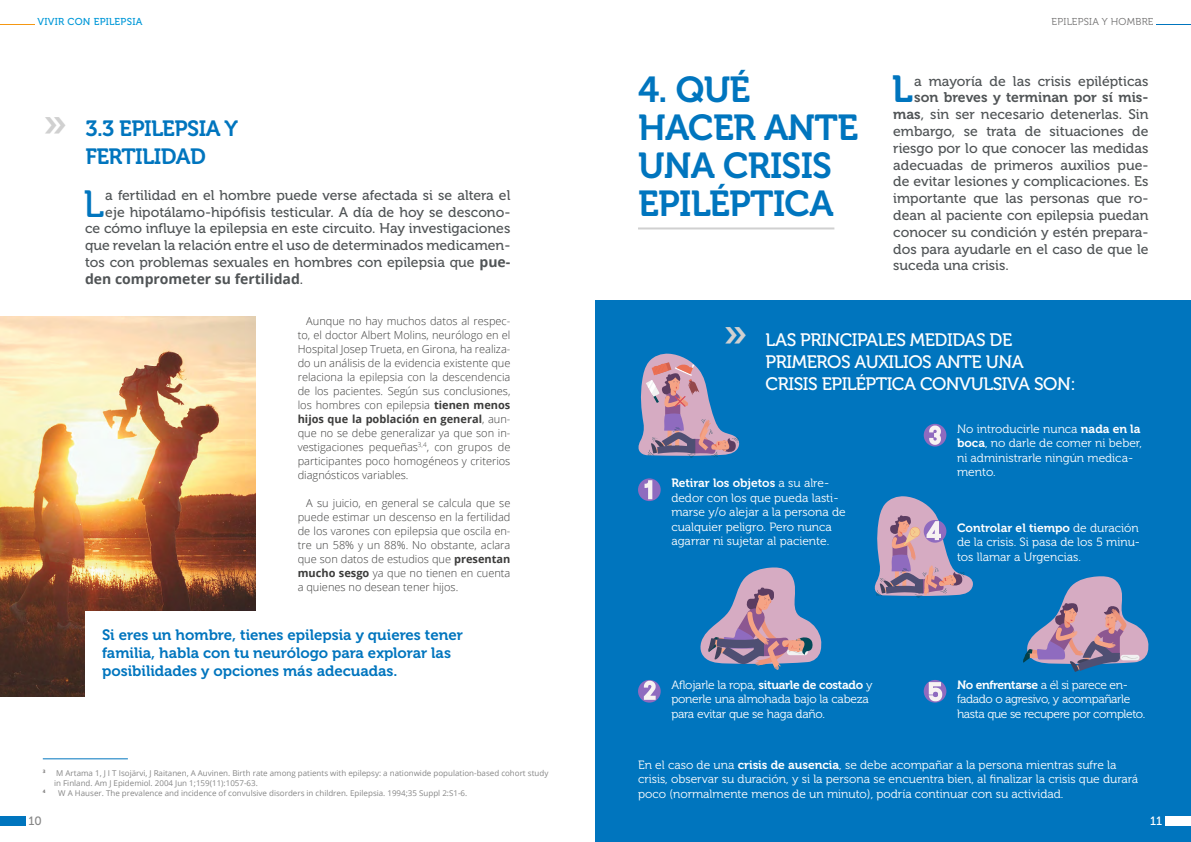
<style>
.page{position:relative;width:1191px;height:842px;background:#fff}
.page>*{position:absolute;margin:0;border:0;box-sizing:border-box;transform-origin:0 0}
.t1{font:40px "Museo 700";color:#d0d0d0}
.H3__cuerpo_destacado{font:37.8px "Museo 500";color:#0075be}
.H3__cuerpo_destacado-2{font:37.7px "Museo 700";color:#0075be}
.H1__título_capítulo{font:36px/38px "Museo 700";letter-spacing:-.02em;color:#0075be}
.t2{font:22px/28px "Museo 700";letter-spacing:-.025em;color:#0075be;text-align:center}
.t3{font:18px/22px "Museo 500";letter-spacing:-.025em;color:#fff}
.t4{font:15px/18px "Museo 700";color:#0075be}
.H3__cuerpo_destacado-3{font:14px "Museo 500";color:#505456}
.H3__cuerpo_destacado-4{font:14px "Museo 700";color:#505456}
.H3__cuerpo_destacado-5{font:700 14px "Open Sans";color:#505456}
.Listado{font:12px/14.4px "Museo 300";color:#fff}
.Listado-2{font:12px/14.4px "Museo 300";letter-spacing:-.02em;color:#fff}
.Listado-3{font:12px/14.4px "Museo 300";letter-spacing:-.03em;color:#fff}
.PAGINACIÓN{font:12px "Museo 500";color:#878787}
.PAGINACIÓN-2{font:12px "Museo 500";color:#fff}
.CUERPO{font:300 11px/14px "Open Sans";color:#3c3c3b;text-align:justify}
.CABECERA_GENERAL_IZQ{font:10px "Museo 500";letter-spacing:.025em;color:#0098d8}
.CABECERA_GENERAL_DER{font:10px "Museo 300";letter-spacing:.025em;color:#706f6f}
.t5{font:8px/9.6px "Open Sans";color:#878787}
.t6{font:700 4.7px "Open Sans";color:#706f6f}
.s1{font-size:40px;color:#d0d0d0}
.s2{font-family:"Open Sans";font-weight:700}
.s3{font-family:"Museo 500";font-weight:400}
.s4{font-weight:700}
.s5{font-family:"Museo 700"}
</style>
<div class="page">
<div style="left:595px;top:300px;width:596px;height:542px;background:#0075be"></div>
<img style="left:0;top:316px;width:255px;height:380px">
<div style="left:0;top:816px;width:26px;height:9px;background:#0075be"></div>
<hr style="left:0;top:25px;width:35px;height:1px;background:#f49712">
<div style="left:1165px;top:816px;width:26px;height:9px;background:#fff"></div>
<hr style="left:1156px;top:25px;width:35px;height:1px;background:#0075be">
<hr style="left:638px;top:227px;width:196px;height:2px;background:#d0d0d0">
<div style="left:85px;top:612px;width:406px;height:85px;background:#fff"></div>
<hr style="left:43px;top:758px;width:85px;height:1px;background:#0075be">
<svg style="left:1023px;top:576px;width:125px;height:96px"></svg>
<svg style="left:700px;top:567px;width:121px;height:103px"></svg>
<svg style="left:638px;top:478px;width:22px;height:23px"></svg>
<svg style="left:644px;top:480px;width:8px;height:19px"></svg>
<svg style="left:638px;top:680px;width:22px;height:23px"></svg>
<svg style="left:644px;top:680px;width:11px;height:20px"></svg>
<div style="left:923px;top:424px;width:23px;height:22px;background:#8f6bbf;border-radius:50%"></div>
<svg style="left:929px;top:425px;width:12px;height:20px"></svg>
<svg style="left:923px;top:680px;width:23px;height:23px"></svg>
<svg style="left:928px;top:682px;width:14px;height:19px"></svg>
<svg style="left:874px;top:496px;width:99px;height:102px"></svg>
<svg style="left:638px;top:353px;width:101px;height:105px"></svg>
<p class="CABECERA_GENERAL_IZQ" style="left:37px;top:16px;width:106px">VIVIR CON EPILEPSIA</p>
<p class="t2" style="left:43px;top:114px;width:197px"><span class="s1">»</span> 3.3 EPILEPSIA Y<br>FERTILIDAD</p>
<p class="H3__cuerpo_destacado" style="left:84px;top:183px;width:22px">L</p>
<p class="H3__cuerpo_destacado-3" style="left:105px;top:187px;width:407px">a fertilidad en el hombre puede verse afectada si se altera el</p>
<p class="H3__cuerpo_destacado-3" style="left:105px;top:204px;width:406px">eje hipotálamo-hipófisis testicular. A día de hoy se descono-</p>
<p class="H3__cuerpo_destacado-3" style="left:85px;top:221px;width:427px">ce cómo influye la epilepsia en este circuito. Hay investigaciones</p>
<p class="H3__cuerpo_destacado-3" style="left:85px;top:238px;width:427px">que revelan la relación entre el uso de determinados medicamen-</p>
<p class="H3__cuerpo_destacado-3" style="left:85px;top:254px;width:427px">tos con problemas sexuales en hombres con epilepsia que <span class="s2">pue-</span></p>
<p class="H3__cuerpo_destacado-5" style="left:85px;top:269px;width:220px">den comprometer su fertilidad<span class="s3">.</span></p>
<p class="CUERPO" style="left:298px;top:313px;width:214px;text-indent:9px">Aunque no hay muchos datos al respec&shy;to, el doctor Albert Molins, neurólogo en el Hospital Josep Trueta, en Girona, ha realiza&shy;do un análisis de la evidencia existente que relaciona la epilepsia con la descendencia de los pacientes. Según sus conclusiones, los hombres con epilepsia <span class="s4">tienen menos hijos que la población en general</span>, aun&shy;que no se debe generalizar ya que son in&shy;vestigaciones pequeñas<sup>3,4</sup>, con grupos de participantes poco homogéneos y criterios diagnósticos variables.</p>
<p class="CUERPO" style="left:298px;top:495px;width:214px;text-indent:9px">A su juicio, en general se calcula que se puede estimar un descenso en la fertilidad de los varones con epilepsia que oscila en&shy;tre un 58% y un 88%. No obstante, aclara que son datos de estudios que <span class="s4">presentan mucho sesgo</span> ya que no tienen en cuenta a quienes no desean tener hijos.</p>
<p class="t4" style="left:102px;top:626px;width:362px">Si eres un hombre, tienes epilepsia y quieres tener familia, habla con tu neurólogo para explorar las posibilidades y opciones más adecuadas.</p>
<p class="t6" style="left:43px;top:768px;width:4px">3</p>
<p class="t5" style="left:54px;top:768px;width:496px">M Artama 1, J I T Isojärvi, J Raitanen, A Auvinen. Birth rate among patients with epilepsy: a nationwide population-based cohort study in Finland. Am J Epidemiol. 2004 Jun 1;159(11):1057-63.</p>
<p class="t6" style="left:43px;top:787px;width:4px">4</p>
<p class="t5" style="left:58px;top:787px;width:410px">W A Hauser. The prevalence and incidence of convulsive disorders in children. Epilepsia. 1994;35 Suppl 2:S1-6.</p>
<h1 class="H1__título_capítulo" style="left:638px;top:71px;width:222px">4. QUÉ<br>HACER ANTE<br>UNA CRISIS<br>EPILÉPTICA</h1>
<p class="CABECERA_GENERAL_DER" style="left:1051px;top:16px;width:103px">EPILEPSIA Y HOMBRE</p>
<p class="H3__cuerpo_destacado-2" style="left:892px;top:68px;width:23px">L</p>
<p class="H3__cuerpo_destacado-3" style="left:914px;top:73px;width:236px">a mayoría de las crisis epilépticas</p>
<p class="H3__cuerpo_destacado-4" style="left:914px;top:90px;width:236px">son breves y terminan por sí mis-</p>
<p class="H3__cuerpo_destacado-3" style="left:893px;top:107px;width:257px"><span class="s5">mas</span>, sin ser necesario detenerlas. Sin</p>
<p class="H3__cuerpo_destacado-3" style="left:893px;top:124px;width:257px">embargo, se trata de situaciones de</p>
<p class="H3__cuerpo_destacado-3" style="left:893px;top:140px;width:257px">riesgo por lo que conocer las medidas</p>
<p class="H3__cuerpo_destacado-3" style="left:893px;top:157px;width:257px">adecuadas de primeros auxilios pue-</p>
<p class="H3__cuerpo_destacado-3" style="left:893px;top:174px;width:257px">de evitar lesiones y complicaciones. Es</p>
<p class="H3__cuerpo_destacado-3" style="left:893px;top:191px;width:257px">importante que las personas que ro-</p>
<p class="H3__cuerpo_destacado-3" style="left:893px;top:208px;width:257px">dean al paciente con epilepsia puedan</p>
<p class="H3__cuerpo_destacado-3" style="left:893px;top:224px;width:257px">conocer su condición y estén prepara-</p>
<p class="H3__cuerpo_destacado-3" style="left:893px;top:241px;width:257px">dos para ayudarle en el caso de que le</p>
<p class="H3__cuerpo_destacado-3" style="left:893px;top:258px;width:117px">suceda una crisis.</p>
<p class="t1" style="left:723px;top:313px;width:26px">»</p>
<p class="t3" style="left:765px;top:330px;width:311px">LAS PRINCIPALES MEDIDAS DE<br>PRIMEROS AUXILIOS ANTE UNA<br>CRISIS EPILÉPTICA CONVULSIVA SON:</p>
<p class="Listado" style="left:671px;top:476px;width:176px"><span class="s5">Retirar los objetos</span> a su alre&shy;dedor con los que pueda lasti&shy;marse y/o alejar a la persona de cualquier peligro. Pero nunca agarrar ni sujetar al paciente.</p>
<p class="Listado-2" style="left:671px;top:678px;width:203px">Aflojarle la ropa, <span class="s5">situarle de costado</span> y ponerle una almohada bajo la cabeza para evitar que se haga daño.</p>
<p class="Listado" style="left:957px;top:422px;width:187px">No introducirle nunca <span class="s5">nada en la boca</span>, no darle de comer ni beber, ni administrarle ningún medica&shy;mento.</p>
<p class="Listado" style="left:957px;top:521px;width:184px;text-align:justify"><span class="s5">Controlar el tiempo</span> de duración de la crisis. Si pasa de los 5 minu&shy;tos llamar a Urgencias.</p>
<p class="Listado-3" style="left:957px;top:678px;width:190px"><span class="s5">No enfrentarse</span> a él si parece en&shy;fadado o agresivo, y acompañarle hasta que se recupere por completo.</p>
<p class="Listado" style="left:638px;top:758px;width:501px">En el caso de una <span class="s5">crisis de ausencia</span>, se debe acompañar a la persona mientras sufre la crisis, observar su duración, y si la persona se encuentra bien, al finalizar la crisis que durará poco (normalmente menos de un minuto), podría continuar con su actividad.</p>
<p class="PAGINACIÓN" style="left:29px;top:814px;width:15px">10</p>
<p class="PAGINACIÓN-2" style="left:1150px;top:814px;width:14px">11</p>
</div>
